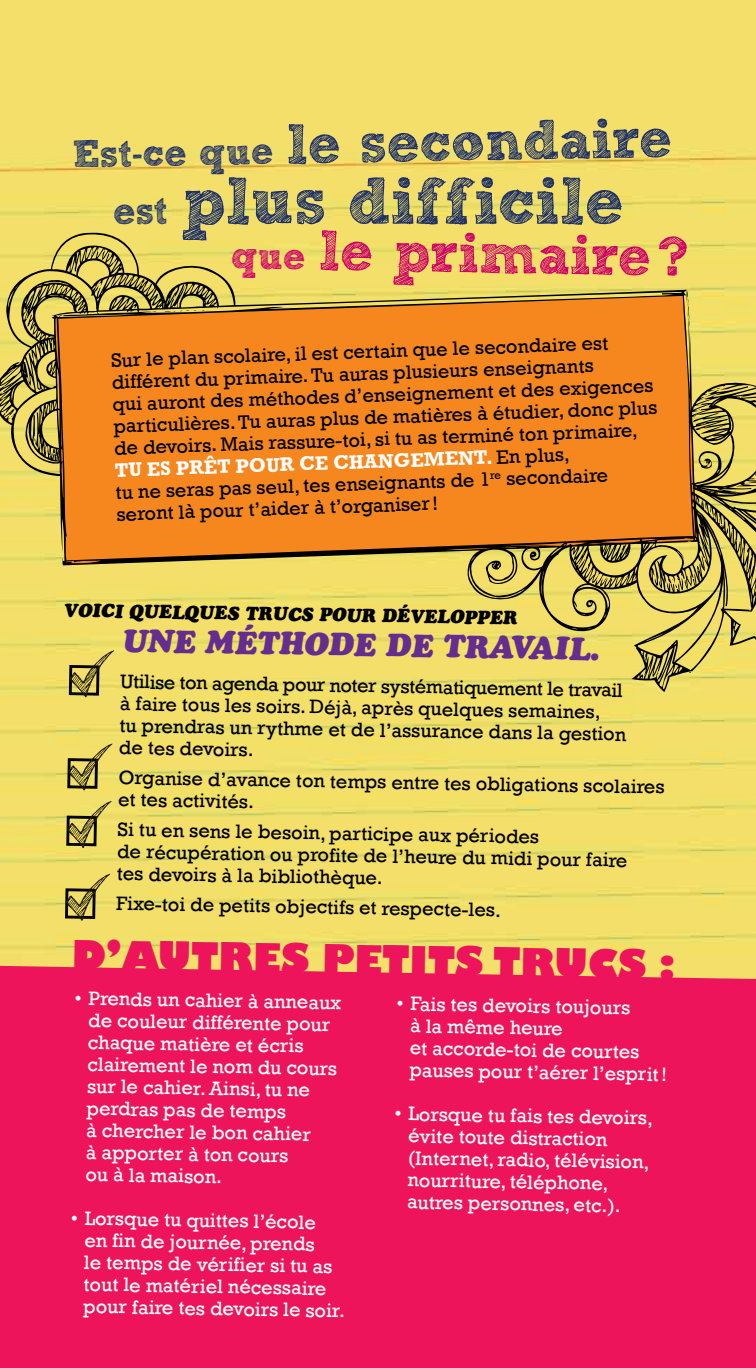
<style>
.page{position:relative;width:756px;height:1368px;background:#fff}
.page>*{position:absolute;margin:0;border:0;box-sizing:border-box;transform-origin:0 0}
.t1{font:700 66px "Sketch Block";letter-spacing:-.01em;color:#1e3067}
.t2{font:700 56px "Sketch Block";color:#1e3067}
.t3{font:700 56px "Sketch Block";color:#cf0066}
.t4{font:800 38.8px "Gill Sans";color:#ed145b}
.t5{font:italic 32px "Cooper Black Std";color:#662d91}
.t6{font:20px/22px "Rockwell";color:#000}
.t7{font:20px/22px "Rockwell";color:#fff}
.t8{font:italic 19px "Cooper Black Std";color:#000}
.s1{font-size:38px}
.s2{font-weight:700;color:#fff}
</style>
<div class="page">
<img style="left:0;top:0;width:756px;height:966px">
<div style="left:0;top:966px;width:756px;height:402px;background:#ed145b"></div>
<svg style="left:69px;top:692px;width:45px;height:6px"></svg>
<svg style="left:68px;top:743px;width:45px;height:48px;background:#b8aa50"></svg>
<svg style="left:67px;top:800px;width:45px;height:48px;background:#b9aa4f"></svg>
<div style="left:65px;top:888px;width:31px;height:31px;border:3px solid #000"></div>
<svg style="left:66px;top:873px;width:44px;height:48px;background:#b8aa4f"></svg>
<svg style="left:0;top:232px;width:756px;height:460px;background:#e3aa41"></svg>
<h2 class="t2" style="left:72px;top:114px;width:601px;rotate:-1deg"><span class="s1">Est-ce que</span> le secondaire</h2>
<h1 class="t1" style="left:113px;top:161px;width:512px"><span class="s1">est</span> plus difficile</h1>
<h2 class="t3" style="left:232px;top:214px;width:458px;rotate:1deg"><span class="s1">que</span> le primaire?</h2>
<p class="t6" style="left:111px;top:350px;width:546px;rotate:-2deg">Sur le plan scolaire, il est certain que le secondaire est différent du primaire. Tu auras plusieurs enseignants<br>qui auront des méthodes d’enseignement et des exigences particulières. Tu auras plus de matières à étudier, donc plus de devoirs. Mais rassure-toi, si tu as terminé ton primaire, <span class="s2">TU ES PRÊT POUR CE CHANGEMENT.</span> En plus,<br>tu ne seras pas seul, tes enseignants de 1<sup>re</sup> secondaire seront là pour t’aider à t’organiser !</p>
<p class="t8" style="left:64px;top:598px;width:455px;rotate:1deg">VOICI QUELQUES TRUCS POUR DÉVELOPPER</p>
<h3 class="t5" style="left:122px;top:621px;width:479px;rotate:1deg">UNE MÉTHODE DE TRAVAIL.</h3>
<p class="t6" style="left:120px;top:671px;width:508px;rotate:1deg">Utilise ton agenda pour noter systématiquement le travail à faire tous les soirs. Déjà, après quelques semaines,<br>tu prendras un rythme et de l’assurance dans la gestion de tes devoirs.</p>
<p class="t6" style="left:119px;top:767px;width:548px;rotate:1deg">Organise d’avance ton temps entre tes obligations scolaires et tes activités.</p>
<p class="t6" style="left:118px;top:819px;width:512px;rotate:1deg">Si tu en sens le besoin, participe aux périodes<br>de récupération ou profite de l’heure du midi pour faire tes devoirs à la bibliothèque.</p>
<p class="t6" style="left:117px;top:893px;width:386px;rotate:1deg">Fixe-toi de petits objectifs et respecte-les.</p>
<h3 class="t4" style="left:72px;top:930px;width:605px;rotate:1deg">D’AUTRES PETITS TRUCS :</h3>
<p class="t7" style="left:89px;top:987px;width:254px;text-indent:-14px;rotate:1deg">• Prends un cahier à anneaux de couleur différente pour chaque matière et écris clairement le nom du cours sur le cahier. Ainsi, tu ne perdras pas de temps<br>à chercher le bon cahier<br>à apporter à ton cours<br>ou à la maison.</p>
<p class="t7" style="left:85px;top:1207px;width:263px;text-indent:-14px;rotate:1deg">• Lorsque tu quittes l’école<br>en fin de journée, prends<br>le temps de vérifier si tu as tout le matériel nécessaire pour faire tes devoirs le soir.</p>
<p class="t7" style="left:411px;top:993px;width:259px;text-indent:-14px;rotate:1deg">• Fais tes devoirs toujours<br>à la même heure<br>et accorde-toi de courtes pauses pour t’aérer l’esprit!</p>
<p class="t7" style="left:409px;top:1103px;width:246px;text-indent:-14px;rotate:1deg">• Lorsque tu fais tes devoirs, évite toute distraction (Internet, radio, télévision, nourriture, téléphone, autres personnes, etc.).</p>
</div>
